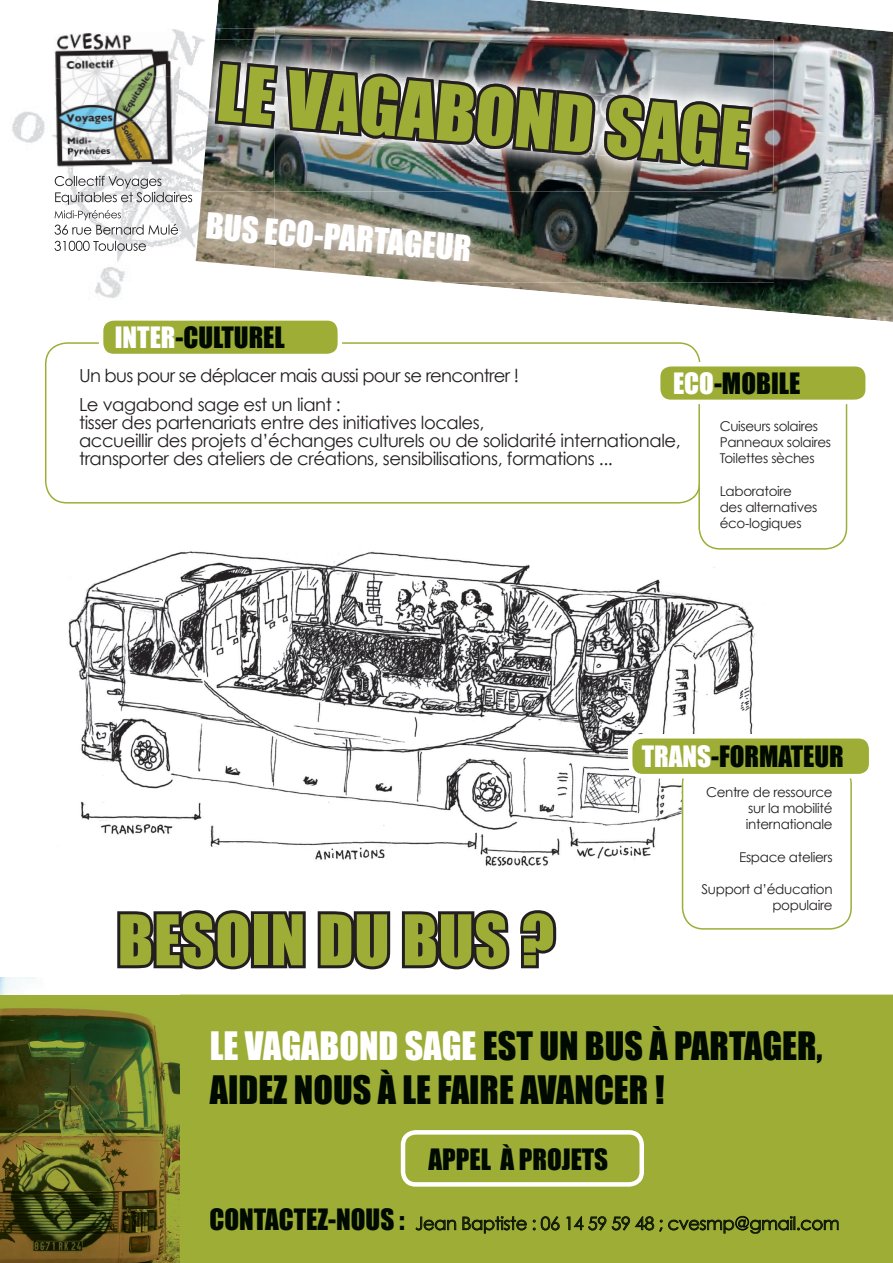
<style>
.page{position:relative;width:893px;height:1263px;background:#fff}
.page>*{position:absolute;margin:0;border:0;box-sizing:border-box;transform-origin:0 0}
.t1{font:72px "Impact";color:#9dad36}
.t2{font:64.5px "Impact";letter-spacing:.01em;color:#9dad36}
.t3{font:36px/43.2px "Impact";color:#010a00}
.t4{font:32.85px "Impact";color:#fff}
.t5{font:27px "Impact";color:#010a00}
.t6{font:18px/18px "Century Gothic";letter-spacing:-.025em;color:#231f20}
.t7{font:18px "Century Gothic";letter-spacing:-.025em;color:#010a00}
.t8{font:13.5px/16.2px "Century Gothic";letter-spacing:-.025em;color:#231f20}
.s1{color:#fff}
.s2{font-family:"Impact";font-size:27px}
</style>
<div class="page">
<img style="left:68px;top:551px;width:687px;height:316px">
<svg style="left:45px;top:342px;width:656px;height:162px"></svg>
<svg style="left:99px;top:320px;width:243px;height:38px"></svg>
<svg style="left:656px;top:362px;width:210px;height:188px"></svg>
<svg style="left:628px;top:734px;width:241px;height:196px"></svg>
<div style="left:176px;top:326px;width:109px;height:23px;background:#9dad36"></div>
<div style="left:712px;top:745px;width:131px;height:23px;background:#9dad36"></div>
<div style="left:707px;top:787px;width:125px;height:10px;background:#fff"></div>
<div style="left:749px;top:802px;width:83px;height:11px;background:#fff"></div>
<div style="left:746px;top:819px;width:86px;height:10px;background:#fff"></div>
<div style="left:740px;top:851px;width:92px;height:13px;background:#fff"></div>
<div style="left:702px;top:883px;width:130px;height:14px;background:#fff"></div>
<div style="left:773px;top:900px;width:59px;height:13px;background:#fff"></div>
<div style="left:81px;top:368px;width:436px;height:18px;background:#fff"></div>
<div style="left:81px;top:398px;width:259px;height:17px;background:#fff"></div>
<div style="left:80px;top:416px;width:404px;height:17px;background:#fff"></div>
<div style="left:80px;top:433px;width:600px;height:18px;background:#fff"></div>
<div style="left:80px;top:451px;width:532px;height:18px;background:#fff"></div>
<div style="left:720px;top:421px;width:98px;height:10px;background:#fff"></div>
<div style="left:721px;top:437px;width:109px;height:10px;background:#fff"></div>
<div style="left:720px;top:453px;width:94px;height:10px;background:#fff"></div>
<div style="left:721px;top:486px;width:71px;height:10px;background:#fff"></div>
<div style="left:720px;top:502px;width:97px;height:10px;background:#fff"></div>
<div style="left:720px;top:518px;width:81px;height:13px;background:#fff"></div>
<div style="left:714px;top:372px;width:86px;height:22px;background:#9dad36"></div>
<img style="left:216px;top:0;width:677px;height:322px">
<img style="left:12px;top:29px;width:263px;height:287px">
<img style="left:216px;top:316px;width:59px;height:4px">
<img style="left:215px;top:28px;width:60px;height:1px">
<img style="left:53px;top:31px;width:120px;height:47px">
<img style="left:54px;top:76px;width:120px;height:47px">
<img style="left:55px;top:121px;width:120px;height:47px">
<img style="left:55px;top:176px;width:107px;height:13px">
<img style="left:55px;top:192px;width:130px;height:13px">
<img style="left:55px;top:210px;width:66px;height:10px">
<img style="left:54px;top:224px;width:124px;height:11px">
<img style="left:54px;top:241px;width:92px;height:10px">
<div style="left:180px;top:994px;width:713px;height:269px;background:#9dad36"></div>
<svg style="left:117px;top:910px;width:439px;height:59px"></svg>
<img style="left:185px;top:40px;width:589px;height:242px">
<img style="left:196px;top:192px;width:79px;height:76px">
<svg style="left:185px;top:192px;width:7px;height:13px"></svg>
<div style="left:484px;top:1026px;width:339px;height:38px;background:#9dad36"></div>
<div style="left:210px;top:1069px;width:454px;height:35px;background:#9dad36"></div>
<img style="left:0;top:978px;width:180px;height:285px">
<div style="left:210px;top:1208px;width:194px;height:22px;background:#9dad36"></div>
<svg style="left:415px;top:1216px;width:424px;height:18px;background:#7b8a2a"></svg>
<svg style="left:401px;top:1130px;width:243px;height:57px"></svg>
<div style="left:428px;top:1144px;width:179px;height:26px;background:#9dad36"></div>
<img style="left:757px;top:40px;width:17px;height:152px">
<img style="left:193px;top:40px;width:18px;height:152px">
<img style="left:211px;top:29px;width:546px;height:168px">
<h1 class="t1" style="left:222px;top:37px;width:535px;rotate:5deg">LE VAGABOND SAGE</h1>
<h3 class="t4" style="left:208px;top:200px;width:268px;rotate:5deg">BUS ECO-PARTAGEUR</h3>
<h3 class="t5" style="left:115px;top:317px;width:172px"><span class="s1">INTER</span>-CULTUREL</h3>
<p class="t6" style="left:79px;top:361px;width:442px;line-height:28.8px">Un bus pour se déplacer mais aussi pour se rencontrer !<br>Le vagabond sage est un liant :</p>
<p class="t6" style="left:79px;top:413px;width:603px">tisser des partenariats entre des initiatives locales,<br>accueillir des projets d’échanges culturels ou de solidarité internationale, transporter des ateliers de créations, sensibilisations, formations ...</p>
<p class="t8" style="left:720px;top:418px;width:113px">Cuiseurs solaires<br>Panneaux solaires<br>Toilettes sèches</p>
<p class="t8" style="left:720px;top:483px;width:99px">Laboratoire des alternatives éco-logiques</p>
<h3 class="t5" style="left:673px;top:362px;width:129px"><span class="s1">ECO</span>-MOBILE</h3>
<h2 class="t2" style="left:118px;top:890px;width:438px">BESOIN DU BUS ?</h2>
<h3 class="t5" style="left:642px;top:736px;width:204px"><span class="s1">TRANS</span>-FORMATEUR</h3>
<p class="t8" style="left:746px;top:784px;width:88px;text-align:justify;text-indent:-40px">Centre de ressource sur la mobilité internationale</p>
<p class="t8" style="left:739px;top:848px;width:95px">Espace ateliers</p>
<p class="t8" style="left:702px;top:881px;width:133px;text-align:right">Support d’éducation populaire</p>
<h3 class="t3" style="left:210px;top:1024px;width:614px"><span class="s1">LE VAGABOND SAGE</span> EST UN BUS À PARTAGER,<br>AIDEZ NOUS À LE FAIRE AVANCER !</h3>
<h3 class="t5" style="left:429px;top:1138px;width:181px">APPEL À PROJETS</h3>
<p class="t7" style="left:209px;top:1212px;width:632px"><span class="s2">CONTACTEZ-NOUS :</span> Jean Baptiste : 06 14 59 59 48 ; cvesmp@gmail.com</p>
</div>
